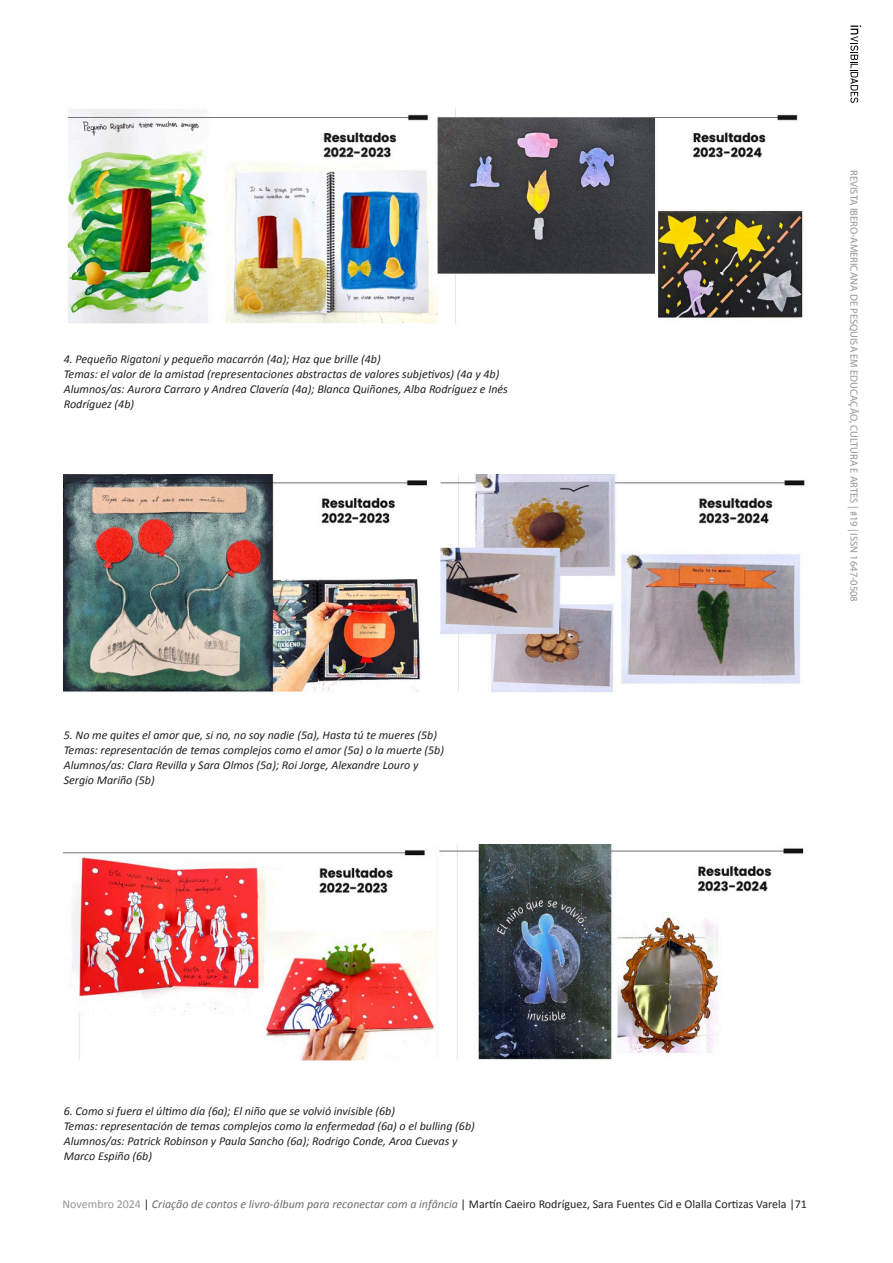
<style>
.page{position:relative;width:893px;height:1263px;background:#fff}
.page>*{position:absolute;margin:0;border:0;box-sizing:border-box;transform-origin:0 0}
.t1{font:italic 12px/15px "Calibri";color:#231f20}
.artigo_texto{font:12px "Calibri";color:#231f20}
.t2{font:10.5px "Myriad Pro";color:#939598}
.s1{color:#939598}
.s2{font-style:italic;color:#6c6d70}
</style>
<div class="page">
<svg style="left:850px;top:26px;width:11px;height:77px"></svg>
<img style="left:67px;top:109px;width:736px;height:214px">
<img style="left:64px;top:474px;width:741px;height:218px">
<img style="left:64px;top:844px;width:740px;height:217px">
<p class="t1" style="left:64px;top:351px;width:318px">4. Pequeño Rigatoni y pequeño macarrón (4a); Haz que brille (4b)</p>
<p class="t1" style="left:64px;top:366px;width:437px">Temas: el valor de la amistad (representaciones abstractas de valores subjetivos) (4a y 4b)</p>
<p class="t1" style="left:64px;top:381px;width:446px">Alumnos/as: Aurora Carraro y Andrea Clavería (4a); Blanca Quiñones, Alba Rodríguez e Inés<br>Rodríguez (4b)</p>
<p class="t1" style="left:64px;top:727px;width:375px">5. No me quites el amor que, si no, no soy nadie (5a), Hasta tú te mueres (5b)</p>
<p class="t1" style="left:64px;top:742px;width:382px">Temas: representación de temas complejos como el amor (5a) o la muerte (5b)</p>
<p class="t1" style="left:64px;top:757px;width:356px">Alumnos/as: Clara Revilla y Sara Olmos (5a); Roi Jorge, Alexandre Louro y<br>Sergio Mariño (5b)</p>
<p class="t2" style="left:860px;top:170px;width:433px;rotate:90deg">REVISTA IBERO-AMERICANA DE PESQUISA EM EDUCAÇÃO, CULTURA E ARTES | #19 | ISSN 1647-0508</p>
<p class="t1" style="left:64px;top:1103px;width:333px">6. Como si fuera el último día (6a); El niño que se volvió invisible (6b)</p>
<p class="t1" style="left:64px;top:1118px;width:413px">Temas: representación de temas complejos como la enfermedad (6a) o el bulling (6b)</p>
<p class="t1" style="left:64px;top:1133px;width:395px">Alumnos/as: Patrick Robinson y Paula Sancho (6a); Rodrigo Conde, Aroa Cuevas y<br>Marco Espiño (6b)</p>
<p class="artigo_texto" style="left:62px;top:1197px;width:746px"><span class="s1">Novembro 2024</span> | <span class="s2">Criação de contos e livro-álbum para reconectar com a infância</span> | Martín Caeiro Rodríguez, Sara Fuentes Cid e Olalla Cortizas Varela |71</p>
</div>
